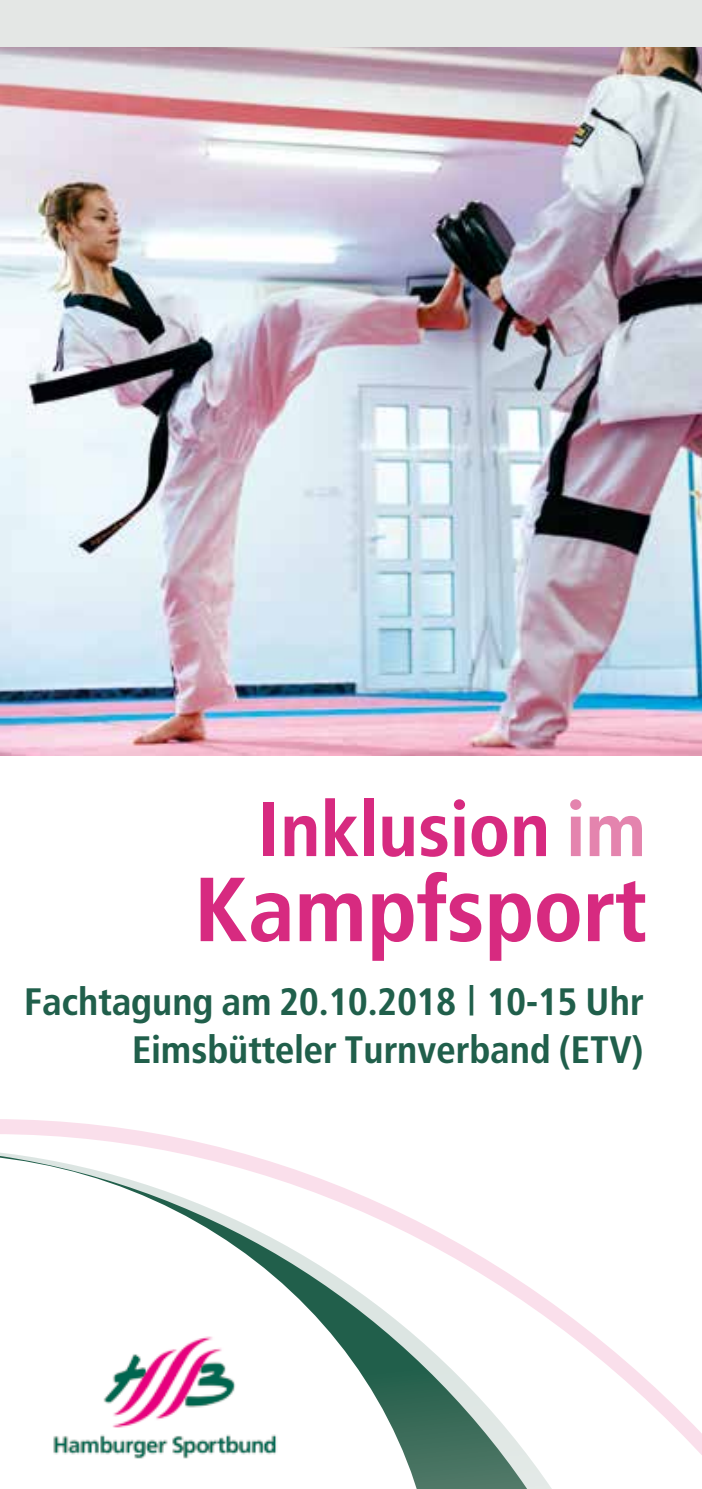
<style>
.page{position:relative;width:702px;height:1489px;background:#fff}
.page>*{position:absolute;margin:0;border:0;box-sizing:border-box;transform-origin:0 0}
.t1{font:95px "Frutiger Bol Con";color:#d72a80}
.t2{font:80px "Frutiger Bol Con";color:#d72a80}
.t3{font:40px/48px "Frutiger Bol Con";color:#205f4b;text-align:right}
.s1{color:#e484ae}
.s2{font-family:"Frutiger"}
</style>
<div class="page">
<img style="left:0;top:46px;width:702px;height:709px">
<svg style="left:0;top:1119px;width:702px;height:336px"></svg>
<svg style="left:0;top:1146px;width:687px;height:342px"></svg>
<svg style="left:437px;top:1155px;width:90px;height:333px"></svg>
<svg style="left:0;top:1153px;width:437px;height:335px"></svg>
<img style="left:35px;top:1327px;width:261px;height:159px">
<div style="left:0;top:0;width:702px;height:46px;background:#e4e7e5"></div>
<h2 class="t2" style="left:257px;top:784px;width:390px">Inklusion <span class="s1">im</span></h2>
<h1 class="t1" style="left:193px;top:856px;width:454px">Kampfsport</h1>
<p class="t3" style="left:24px;top:977px;width:621px">Fachtagung am 20.10.2018 <span class="s2">|</span> 10-15 Uhr<br>Eimsbütteler Turnverband (ETV)</p>
</div>
